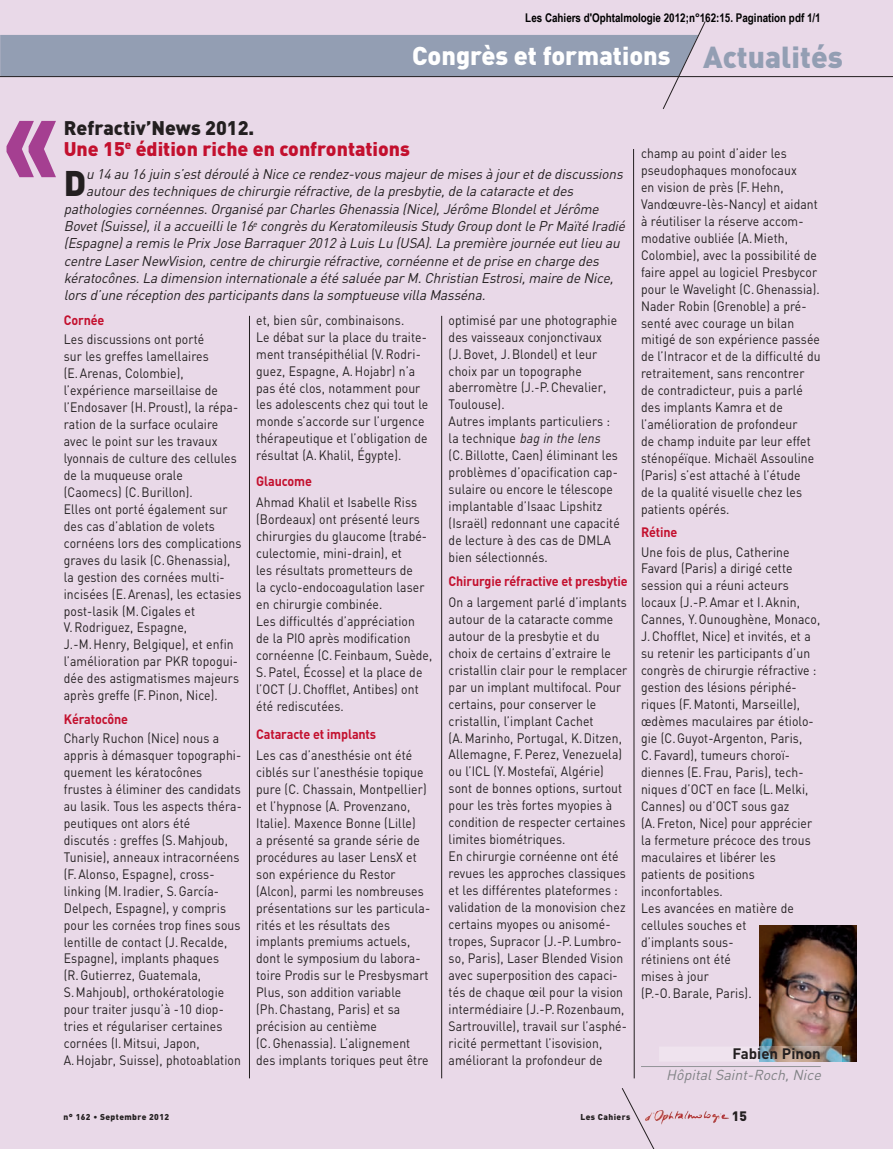
<style>
.page{position:relative;width:893px;height:1149px;background:#fff}
.page>*{position:absolute;margin:0;border:0;box-sizing:border-box;transform-origin:0 0}
.t1{font:700 144.45px "Britannic";color:#a53f91}
.t2{font:900 35.25px "DIN";color:#231f20}
.t3{font:900 25.5px "DIN";color:#fff}
.t4{font:900 19.5px/21px "DIN";color:#c3102e}
.t5{font:700 15px "DIN";color:#231f20}
.t6{font:italic 14.25px "DIN";color:#808285}
.t7{font:italic 13.95px "DIN";letter-spacing:-.01em;color:#231f20}
.t8{font:13.5px/17px "DIN";letter-spacing:.01em;color:#231f20;scale:.9 1}
.t9{font:700 13.5px "DIN";letter-spacing:-.01em;color:#c3102e;scale:.93 1}
.t10{font:900 13.5px "DIN";color:#231f20}
.t11{font:700 12px "Arial Narrow";color:#000}
.t12{font:900 8.4px "DIN";letter-spacing:.05em;color:#231f20}
.s1{font-size:30px;color:#939eb3}
.s2{color:#231f20}
.s3{font-style:italic}
</style>
<div class="page">
<div style="left:0;top:0;width:893px;height:1148px;background:#e9d9e8"></div>
<img style="left:759px;top:925px;width:97px;height:136px">
<img style="left:759px;top:1046px;width:82px;height:15px">
<img style="left:667px;top:1111px;width:62px;height:12px">
<svg style="left:622px;top:1088px;width:45px;height:60px"></svg>
<hr style="left:641px;top:1065px;width:180px;height:1px;background:#939598">
<hr style="left:249px;top:316px;width:1px;height:761px;background:#231f20">
<hr style="left:441px;top:316px;width:1px;height:761px;background:#231f20">
<svg style="left:633px;top:149px;width:2px;height:929px;background:#857b83"></svg>
<hr style="left:0;top:76px;width:893px;height:1px;background:#231f20">
<svg style="left:0;top:21px;width:706px;height:88px"></svg>
<p class="t11" style="left:525px;top:10px;width:297px">Les Cahiers d'Ophtalmologie 2012;n°162:15. Pagination pdf 1/1</p>
<h3 class="t3" style="left:412px;top:39px;width:432px">Congrès et formations <span class="s1">Actualités</span></h3>
<h1 class="t1" style="left:1px;top:56px;width:63px">«</h1>
<h3 class="t4" style="left:64px;top:116px;width:348px"><span class="s2">Refractiv’News 2012.<br></span>Une 15<sup>e</sup> édition riche en confrontations</h3>
<h2 class="t2" style="left:64px;top:160px;width:24px">D</h2>
<p class="t7" style="left:86px;top:165px;width:542px">u 14 au 16 juin s’estdéroulé à Nice ce rendez-vousmajeurde misesà jouretde discussions</p>
<p class="t7" style="left:86px;top:183px;width:492px">autourdestechniquesde chirurgie réfractive,de la presbytie,de la cataracte etdes</p>
<p class="t7" style="left:64px;top:200px;width:540px">pathologiescornéennes.Organisé parCharlesGhenassia (Nice),Jérôme BlondeletJérôme</p>
<p class="t7" style="left:64px;top:217px;width:566px">Bovet(Suisse),ila accueillile 16<sup>e</sup> congrèsdu KeratomileusisStudyGroup dontle PrMaïté Iradié</p>
<p class="t7" style="left:64px;top:234px;width:561px">(Espagne)a remisle PrixJose Barraquer2012 à LuisLu (USA).La première journée eutlieu au</p>
<p class="t7" style="left:64px;top:252px;width:540px">centre LaserNewVision,centre de chirurgie réfractive,cornéenne etde prise en charge des</p>
<p class="t7" style="left:64px;top:269px;width:555px">kératocônes.La dimension internationale a été saluée parM.Christian Estrosi,maire de Nice,</p>
<p class="t7" style="left:64px;top:286px;width:427px">lorsd’une réception desparticipantsdansla somptueuse villa Masséna.</p>
<p class="t9" style="left:64px;top:311px;width:45px">Cornée</p>
<p class="t8" style="left:64px;top:330px;width:199px">Les discussions ont porté<br>sur les greffes lamellaires<br>(E. Arenas, Colombie), l’expérience marseillaise de l’Endosaver (H. Proust), la répa&shy;ration de la surface oculaire avec le point sur les travaux lyonnais de culture des cellules de la muqueuse orale (Caomecs) (C. Burillon).<br>Elles ont porté également sur des cas d’ablation de volets cornéens lors des complications graves du lasik (C. Ghenassia), la gestion des cornées multi&shy;incisées (E. Arenas), les ectasies post-lasik (M. Cigales et<br>V. Rodriguez, Espagne,<br>J.-M. Henry, Belgique), et enfin l’amélioration par PKR topogui&shy;dée des astigmatismes majeurs après greffe (F. Pinon, Nice).</p>
<p class="t9" style="left:64px;top:709px;width:71px">Kératocône</p>
<p class="t8" style="left:64px;top:729px;width:199px">Charly Ruchon (Nice) nous a appris à démasquer topogra phi&shy;quement les kératocônes frustes à éliminer des candidats au lasik. Tous les aspects théra&shy;peutiques ont alors été<br>discutés : greffes (S. Mahjoub,<br>Tunisie), anneaux intracornéens (F. Alonso, Espagne), cross&shy;linking (M. Iradier, S. García-<br>Delpech, Espagne), y compris pour les cornées trop fines sous lentille de contact (J. Recalde,<br>Espagne), implants phaques<br>(R. Gutierrez, Guatemala,<br>S. Mahjoub), orthokératologie pour traiter jusqu’à -10 diop&shy;tries et régulariser certaines cornées (I. Mitsui, Japon,<br>A. Hojabr, Suisse), photoablation</p>
<p class="t8" style="left:256px;top:311px;width:193px">et, bien sûr, combinaisons.<br>Le débat sur la place du traite&shy;ment transépithélial (V. Rodri - guez, Espagne, A. Hojabr) n’a pas été clos, notamment pour les adolescents chez qui tout le monde s’accorde sur l’urgence thérapeutique et l’obligation de résultat (A. Khalil, Égypte).</p>
<p class="t9" style="left:256px;top:472px;width:61px">Glaucome</p>
<p class="t8" style="left:256px;top:493px;width:197px">Ahmad Khalil et Isabelle Riss (Bordeaux) ont présenté leurs chirurgies du glaucome (trabé&shy;culectomie, mini-drain), et<br>les résultats prometteurs de<br>la cyclo-endocoagulation laser en chirurgie combinée.<br>Les difficultés d’appréciation<br>de la PIO après modification cornéenne (C. Fein baum, Suède,<br>S. Patel, Écosse) et la place de l’OCT (J. Chofflet, Antibes) ont été rediscutées.</p>
<p class="t9" style="left:256px;top:724px;width:131px">Cataracte et implants</p>
<p class="t8" style="left:256px;top:746px;width:195px">Les cas d’anesthésie ont été ciblés sur l’anesthésie topique pure (C. Chassain, Montpellier) et l’hypnose (A. Provenzano,<br>Italie). Maxence Bonne (Lille)<br>a présenté sa grande série de procédures au laser LensX et son expérience du Restor (Alcon), parmi les nombreuses présentations sur les particula&shy;rités et les résultats des implants premiums actuels, dont le symposium du labora&shy;toire Prodis sur le Presbysmart<br>Plus, son addition variable<br>(Ph. Chastang, Paris) et sa précision au centième<br>(C. Ghenassia). L’alignement des implants toriques peut être</p>
<p class="t8" style="left:449px;top:311px;width:192px">optimisé par une photographie des vaisseaux conjonctivaux<br>(J. Bovet, J. Blondel) et leur choix par un topographe aberromètre (J.-P. Chevalier,<br>Toulouse).<br>Autres implants particuliers : la technique <span class="s3">bag in the lens </span>(C. Billotte, Caen) éliminant les problèmes d’opacification cap&shy;sulaire ou encore le télescope implantable d’Isaac Lipshitz (Israël) redonnant une capacité de lecture à des cas de DMLA bien sélectionnés.</p>
<p class="t9" style="left:449px;top:571px;width:194px">Chirurgie réfractive et presbytie</p>
<p class="t8" style="left:449px;top:593px;width:200px">On a largement parlé d’implants autour de la cataracte comme autour de la presbytie et du choix de certains d’extraire le cristallin clair pour le remplacer par un implant multifocal. Pour certains, pour conserver le cristallin, l’implant Cachet<br>(A. Marinho, Portugal, K. Ditzen,<br>Allemagne, F. Perez, Venezuela) ou l’ICL (Y. Mostefaï, Algérie) sont de bonnes options, surtout pour les très fortes myopies à condition de respecter certaines limites biométriques.<br>En chirurgie cornéenne ont été revues les approches classiques et les différentes plateformes : validation de la mono vision chez certains myopes ou anisomé&shy;tropes, Supracor (J.-P. Lumbro - so, Paris), Laser Blended Vision avec superposition des capaci&shy;tés de chaque œil pour la vision intermédiaire (J.-P. Rozenbaum,<br>Sartrouville), travail sur l’asphé&shy;ricité permettant l’isovision, améliorant la profondeur de</p>
<p class="t8" style="left:641px;top:144px;width:201px">champ au point d’aider les pseudo phaques monofocaux<br>en vision de près (F. Hehn,<br>Vandœuvre-lès-Nancy) et aidant à réutiliser la réserve accom&shy;modative oubliée (A. Mieth,<br>Colombie), avec la possibilité de faire appel au logiciel Presbycor pour le Wavelight (C. Ghenassia).<br>Nader Robin (Grenoble) a pré&shy;senté avec courage un bilan mitigé de son expérience passée de l’Intracor et de la difficulté du retraitement, sans rencontrer de contradicteur, puis a parlé des implants Kamra et de l’amélioration de profondeur<br>de champ induite par leur effet sténopéïque. Michaël Assouline (Paris) s’est attaché à l’étude<br>de la qualité visuelle chez les patients opérés.</p>
<p class="t9" style="left:641px;top:523px;width:41px">Rétine</p>
<p class="t8" style="left:641px;top:542px;width:201px">Une fois de plus, Catherine<br>Favard (Paris) a dirigé cette session qui a réuni acteurs locaux (J.-P. Amar et I. Aknin,<br>Cannes, Y. Ounoughène, Monaco,<br>J. Chofflet, Nice) et invités, et a su retenir les participants d’un congrès de chirurgie réfractive : gestion des lésions périphé&shy;riques (F. Matonti, Marseille), œdèmes maculaires par étiolo&shy;gie (C. Guyot-Argenton, Paris,<br>C. Favard), tumeurs choroï&shy;diennes (E. Frau, Paris), tech&shy;niques d’OCT en face (L. Melki,<br>Cannes) ou d’OCT sous gaz<br>(A. Freton, Nice) pour apprécier la fermeture précoce des trous maculaires et libérer les patients de positions inconfortables.<br>Les avancées en matière de cellules souches et<br>d’implants sous-<br>rétiniens ont été<br>mises à jour<br>(P.-O. Barale, Paris).</p>
<p class="t5" style="left:732px;top:1043px;width:90px">Fabien Pinon</p>
<p class="t6" style="left:666px;top:1065px;width:160px">HôpitalSaint-Roch,Nice</p>
<p class="t12" style="left:64px;top:1111px;width:107px">n° 162 • Septembre 2012</p>
<p class="t12" style="left:580px;top:1111px;width:51px">Les Cahiers</p>
<p class="t10" style="left:732px;top:1106px;width:17px">15</p>
</div>
